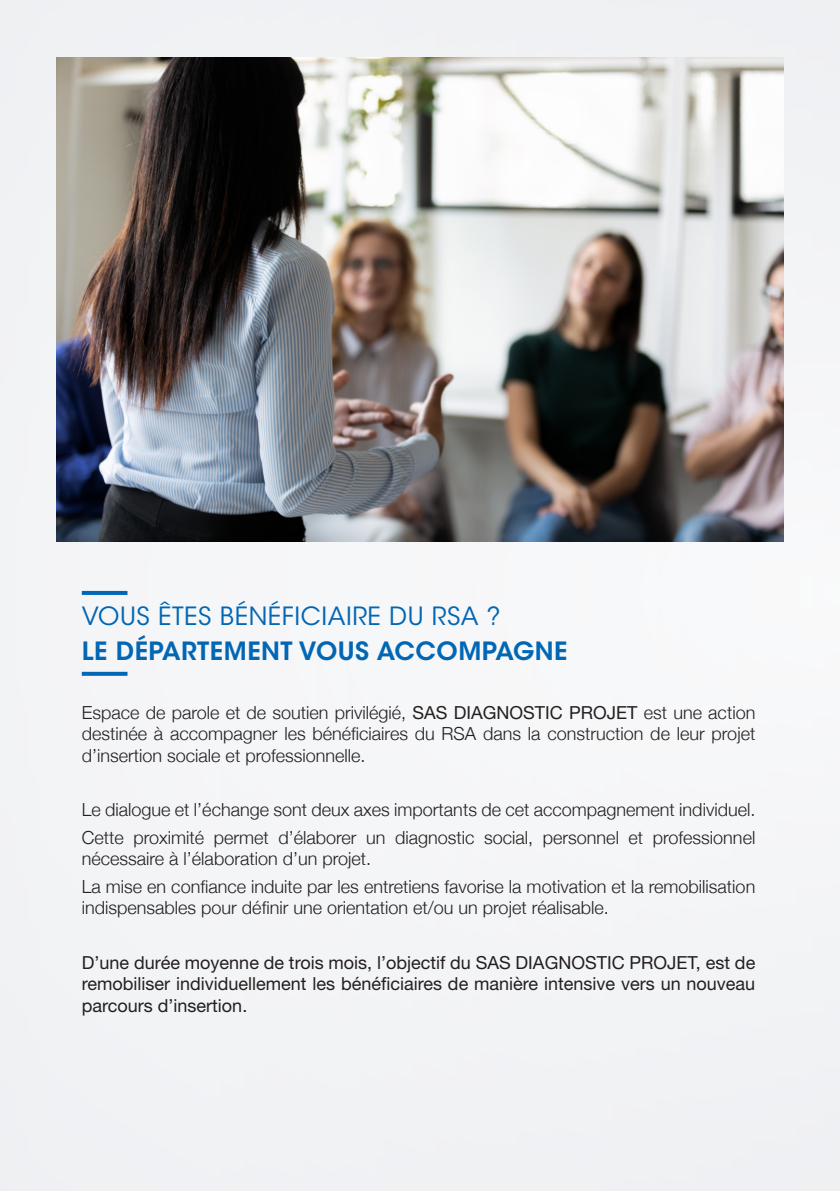
<style>
.page{position:relative;width:840px;height:1191px;background:#fff}
.page>*{position:absolute;margin:0;border:0;box-sizing:border-box;transform-origin:0 0}
.t1{font:600 25px "ITC Avant Garde Std";letter-spacing:.02em;color:#0166b3}
.t2{font:25px "ITC Avant Garde Std";letter-spacing:.02em;color:#0166b3}
.t3{font:300 18px/21.6px "Helvetica Neue";color:#231f20}
.t4{font:18px/21.6px "Helvetica Neue";color:#231f20;text-align:justify}
.s1{font-weight:400}
</style>
<div class="page">
<div style="left:0;top:0;width:839px;height:1191px;background:#f3f4f6"></div>
<img style="left:57px;top:58px;width:725px;height:484px">
<svg style="left:82px;top:591px;width:45px;height:4px"></svg>
<svg style="left:82px;top:672px;width:45px;height:4px"></svg>
<h1 class="t2" style="left:82px;top:600px;width:420px">VOUS ÊTES BÉNÉFICIAIRE DU RSA ?</h1>
<h1 class="t1" style="left:82px;top:635px;width:487px">LE DÉPARTEMENT VOUS ACCOMPAGNE</h1>
<p class="t3" style="left:82px;top:701px;width:674px;text-align:justify">Espace de parole et de soutien privilégié, <span class="s1">SAS DIAGNOSTIC PROJET</span> est une action destinée à accompagner les bénéficiaires du RSA dans la construction de leur projet d’insertion sociale et professionnelle.</p>
<p class="t3" style="left:82px;top:796px;width:674px;line-height:27.2px">Le dialogue et l’échange sont deux axes importants de cet accompagnement individuel.<br>Cette proximité permet d’élaborer un diagnostic social, personnel et professionnel</p>
<p class="t3" style="left:82px;top:845px;width:674px;line-height:27.2px">nécessaire à l’élaboration d’un projet.<br>La mise en confiance induite par les entretiens favorise la motivation et la remobilisation</p>
<p class="t3" style="left:82px;top:896px;width:528px">indispensables pour définir une orientation et/ou un projet réalisable.</p>
<p class="t4" style="left:82px;top:951px;width:674px">D’une durée moyenne de trois mois, l’objectif du SAS DIAGNOSTIC PROJET, est de remobiliser individuellement les bénéficiaires de manière intensive vers un nouveau parcours d’insertion.</p>
</div>
